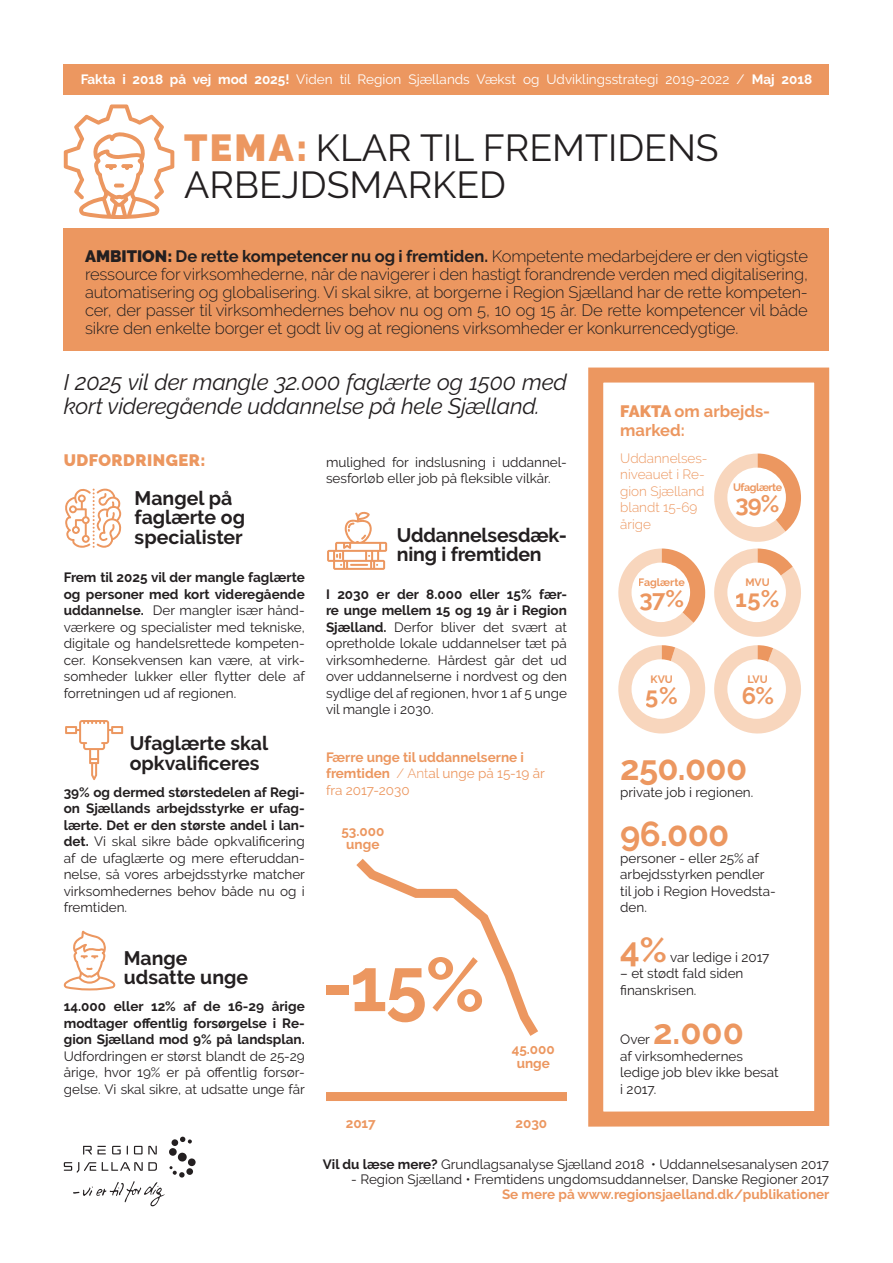
<style>
.page{position:relative;width:893px;height:1263px;background:#fff}
.page>*{position:absolute;margin:0;border:0;box-sizing:border-box;transform-origin:0 0}
.t1{font:700 75.15px "Raleway";color:#ec9760}
.t2{font:37.5px "Raleway";color:#231f20}
.t3{font:700 34.5px "Raleway";letter-spacing:-.02em;color:#ec9760}
.t4{font:700 23.7px "Raleway";color:#ec9760}
.t5{font:italic 22.5px/24px "Raleway";letter-spacing:-.01em;color:#231f20}
.t6{font:700 19.5px/19.5px "Raleway";color:#231f20}
.t7{font:300 16.5px/18px "Raleway";letter-spacing:-.01em;color:#231f20;text-align:justify}
.t8{font:700 16.5px/19.5px "Raleway";color:#ec9760}
.t9{font:900 16.5px "Raleway";letter-spacing:.03em;color:#ec9760}
.t10{font:13.5px/16.5px "Raleway";color:#231f20}
.t11{font:700 13.5px/16.5px "Raleway";color:#ec9760}
.t12{font:13.5px "Raleway";color:#fff}
.t13{font:300 13.5px/16.5px "Raleway";color:#ec9760}
.t14{font:700 10.65px "Raleway";letter-spacing:-.015em;color:#ec9760}
.t15{font:700 10.65px "Raleway";letter-spacing:-.04em;color:#ec9760}
.s1{font-weight:700}
.s2{font-weight:900;color:#ec9760}
.s3{font-weight:900}
.s4{font-weight:300}
.s5{font-weight:400}
</style>
<div class="page">
<svg style="left:588px;top:367px;width:242px;height:760px"></svg>
<div style="left:64px;top:64px;width:765px;height:30px;background:#ec9760"></div>
<div style="left:64px;top:228px;width:765px;height:123px;background:#ec9760"></div>
<svg style="left:178px;top:1152px;width:9px;height:10px"></svg>
<div style="left:171px;top:1139px;width:7px;height:7px;background:#231f20;border-radius:50%"></div>
<div style="left:169px;top:1148px;width:8px;height:8px;background:#231f20;border-radius:50%"></div>
<svg style="left:180px;top:1136px;width:12px;height:8px"></svg>
<div style="left:186px;top:1168px;width:7px;height:7px;background:#231f20;border-radius:50%"></div>
<div style="left:188px;top:1158px;width:8px;height:8px;background:#231f20;border-radius:50%"></div>
<svg style="left:83px;top:1146px;width:9px;height:9px"></svg>
<svg style="left:112px;top:1146px;width:9px;height:8px"></svg>
<svg style="left:134px;top:1146px;width:23px;height:8px"></svg>
<svg style="left:98px;top:1146px;width:8px;height:8px"></svg>
<svg style="left:64px;top:1162px;width:121px;height:44px"></svg>
<div style="left:326px;top:1092px;width:241px;height:9px;background:#ec9760"></div>
<svg style="left:65px;top:720px;width:58px;height:60px"></svg>
<svg style="left:327px;top:511px;width:60px;height:59px"></svg>
<svg style="left:65px;top:488px;width:56px;height:60px"></svg>
<svg style="left:64px;top:931px;width:51px;height:59px"></svg>
<svg style="left:356px;top:858px;width:182px;height:178px"></svg>
<svg style="left:64px;top:104px;width:110px;height:115px"></svg>
<svg style="left:613px;top:453px;width:194px;height:286px"></svg>
<p class="t12" style="left:81px;top:72px;width:733px"><span class="s1">Fakta i 2018 på vej mod 2025!</span> Viden til Region Sjællands Vækst og Udviklingsstrategi 2019-2022 / <span class="s1">Maj 2018</span></p>
<p class="t2" style="left:184px;top:126px;width:536px"><span class="s2">TEMA:</span> KLAR TIL FREMTIDENS</p>
<p class="t2" style="left:184px;top:163px;width:323px">ARBEJDSMARKED</p>
<p class="t7" style="left:85px;top:247px;width:724px"><span class="s3">AMBITION:</span> <span class="s1">De rette kompetencer nu og i fremtiden.</span> Kompetente medarbejdere er den vigtigste ressource for virksomhederne, når de navigerer i den hastigt forandrende verden med digitalisering, automatisering og globalisering. Vi skal sikre, at borgerne i Region Sjælland har de rette kompeten&shy;cer, der passer til virksomhedernes behov nu og om 5, 10 og 15 år. De rette kompetencer vil både sikre den enkelte borger et godt liv og at regionens virksomheder er konkurrencedygtige.</p>
<p class="t5" style="left:64px;top:370px;width:505px">I 2025 vil der mangle 32.000 faglærte og 1500 med kort videregående uddannelse på hele Sjælland.</p>
<p class="t9" style="left:64px;top:450px;width:143px">UDFORDRINGER:</p>
<p class="t6" style="left:135px;top:488px;width:112px">Mangel på faglærte og specialister</p>
<p class="t10" style="left:64px;top:569px;width:243px;text-align:justify"><span class="s1">Frem til 2025 vil der mangle faglærte og personer med kort videregående uddannelse.</span> Der mangler især hånd&shy;værkere og specialister med tekniske, digitale og handelsrettede kompeten&shy;cer. Konsekvensen kan være, at virk&shy;somheder lukker eller flytter dele af forretningen ud af regionen.</p>
<p class="t6" style="left:130px;top:733px;width:140px">Ufaglærte skal opkvalificeres</p>
<p class="t10" style="left:64px;top:783px;width:243px;text-align:justify"><span class="s1">39% og dermed størstedelen af Regi&shy;on Sjællands arbejdsstyrke er ufag&shy;lærte. Det er den største andel i lan&shy;det.</span> Vi skal sikre både opkvalificering af de ufaglærte og mere efteruddan&shy;nelse, så vores arbejdsstyrke matcher virksomhedernes behov både nu og i fremtiden.</p>
<p class="t6" style="left:124px;top:948px;width:126px">Mange udsatte unge</p>
<p class="t10" style="left:64px;top:998px;width:243px;text-align:justify"><span class="s1">14.000 eller 12% af de 16-29 årige modtager offentlig forsørgelse i Re&shy;gion Sjælland mod 9% på landsplan.<br></span>Udfordringen er størst blandt de 25-29 årige, hvor 19% er på offentlig forsør&shy;gelse. Vi skal sikre, at udsatte unge får</p>
<p class="t10" style="left:326px;top:453px;width:242px">mulighed for indslusning i uddannel&shy;sesforløb eller job på fleksible vilkår.</p>
<p class="t6" style="left:397px;top:525px;width:171px">Uddannelsesdæk&shy;ning i fremtiden</p>
<p class="t10" style="left:326px;top:585px;width:242px;text-align:justify"><span class="s1">I 2030 er der 8.000 eller 15% fær&shy;re unge mellem 15 og 19 år i Region Sjælland.</span> Derfor bliver det svært at opretholde lokale uddannelser tæt på virksomhederne. Hårdest går det ud over uddannelserne i nordvest og den sydlige del af regionen, hvor 1 af 5 unge vil mangle i 2030.</p>
<p class="t11" style="left:326px;top:749px;width:220px">Færre unge til uddannelserne i fremtiden <span class="s4">/ Ant</span><span class="s5">al unge på 15-19 år fra 2017-2030</span></p>
<p class="t11" style="left:341px;top:823px;width:44px">53.000</p>
<p class="t11" style="left:346px;top:836px;width:35px">unge</p>
<p class="t1" style="left:322px;top:942px;width:165px">-15%</p>
<p class="t11" style="left:346px;top:1115px;width:31px">2017</p>
<p class="t11" style="left:512px;top:1041px;width:45px">45.000</p>
<p class="t11" style="left:517px;top:1055px;width:35px">unge</p>
<p class="t11" style="left:515px;top:1115px;width:33px">2030</p>
<p class="t8" style="left:620px;top:401px;width:151px"><span class="s3">FAKTA</span> om arbejds&shy;marked:</p>
<p class="t13" style="left:620px;top:450px;width:89px">Uddannelses&shy;niveauet i Re&shy;gion Sjælland blandt 15-69 årige</p>
<p class="t14" style="left:639px;top:577px;width:47px">Faglærte</p>
<h3 class="t4" style="left:639px;top:585px;width:46px">37%</h3>
<p class="t14" style="left:651px;top:673px;width:24px">KVU</p>
<h3 class="t4" style="left:646px;top:682px;width:33px">5%</h3>
<p class="t15" style="left:733px;top:482px;width:51px">Ufaglærte</p>
<h3 class="t4" style="left:736px;top:490px;width:45px">39%</h3>
<p class="t14" style="left:745px;top:577px;width:26px">MVU</p>
<h3 class="t4" style="left:736px;top:585px;width:45px">15%</h3>
<p class="t14" style="left:747px;top:673px;width:22px">LVU</p>
<h3 class="t4" style="left:741px;top:682px;width:35px">6%</h3>
<p class="t3" style="left:620px;top:748px;width:128px">250.000</p>
<p class="t10" style="left:620px;top:783px;width:135px">private job i regionen.</p>
<p class="t3" style="left:620px;top:814px;width:111px">96.000</p>
<p class="t10" style="left:620px;top:849px;width:157px">personer - eller 25% af arbejdsstyrken pendler til job i Region Hovedsta&shy;den.</p>
<p class="t3" style="left:620px;top:930px;width:48px">4%</p>
<p class="t10" style="left:670px;top:948px;width:101px">var ledige i 2017</p>
<p class="t10" style="left:620px;top:965px;width:125px">– et stødt fald siden finanskrisen.</p>
<p class="t10" style="left:620px;top:1031px;width:31px">Over</p>
<p class="t3" style="left:653px;top:1012px;width:92px">2.000</p>
<p class="t10" style="left:620px;top:1047px;width:160px">af virksomhedernes ledige job blev ikke besat i 2017.</p>
<p class="t10" style="left:323px;top:1156px;width:508px"><span class="s1">Vil du læse mere?</span> Grundlagsanalyse Sjælland 2018 • Uddannelsesanalysen 2017</p>
<p class="t10" style="left:351px;top:1171px;width:479px">- Region Sjælland • Fremtidens ungdomsuddannelser, Danske Regioner 2017</p>
<p class="t11" style="left:502px;top:1186px;width:329px">Se mere på www.regionsjaelland.dk/publikationer</p>
</div>
